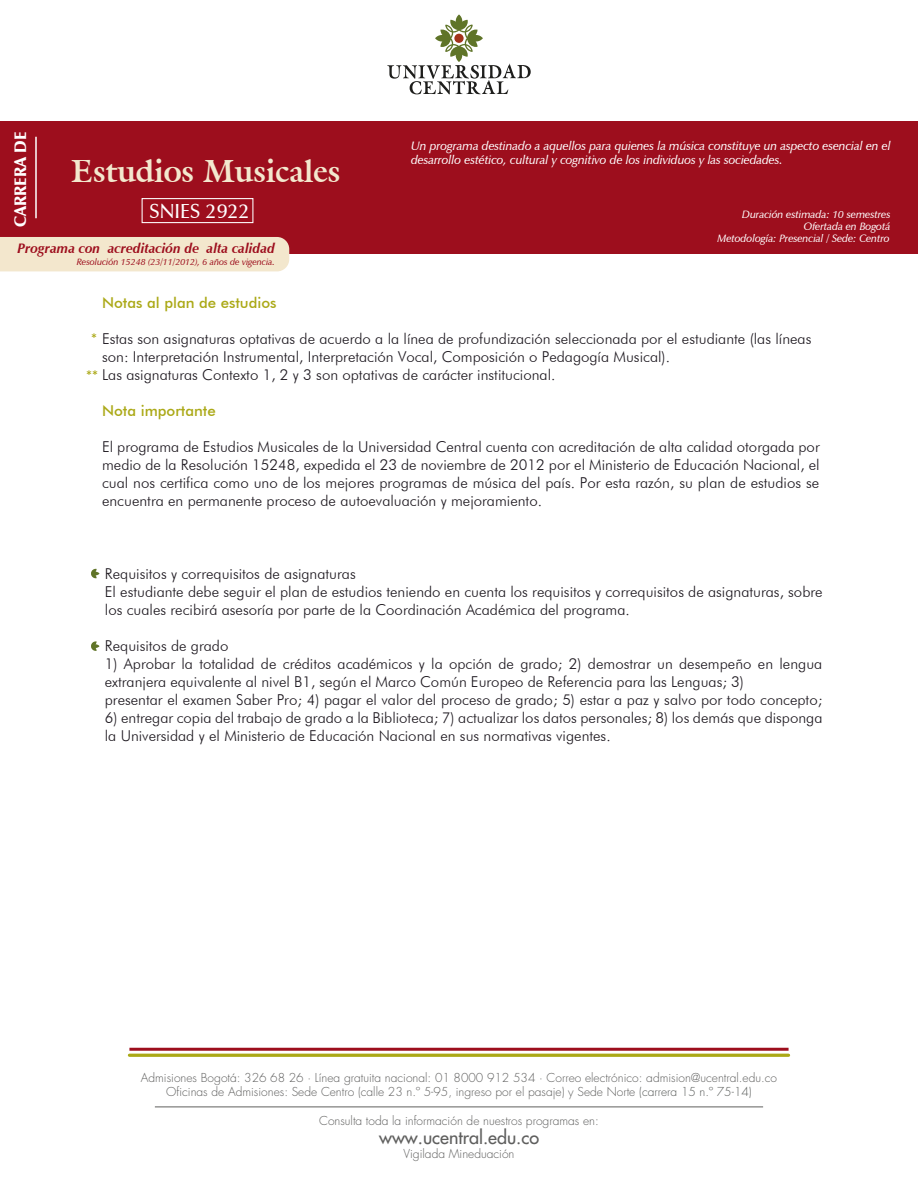
<style>
.page{position:relative;width:918px;height:1188px;background:#fff}
.page>*{position:absolute;margin:0;border:0;box-sizing:border-box;transform-origin:0 0}
.t1{font:700 31.2px "Galliard IT Cby BT";color:#f3e8ce}
.t2{font:600 20.25px "Zapf Humanist 601 BT";color:#fff}
.t3{font:500 18px "Futura Std";color:#5f5f5e}
.t4{font:900 16.8px "Zapf Humanist 601 BT";color:#fff}
.t5{font:300 15px/18px "Futura BT";color:#1c171e}
.t6{font:500 15px "Futura BT";color:#aba917}
.t7{font:italic 700 13.8px "Zapf Humanist 601 BT";color:#9d0e1d}
.t8{font:700 condensed 13.5px "Futura BT";color:#aba917}
.t9{font:italic 600 12.15px/14.4px "Zapf Humanist 601 BT";color:#fff}
.t10{font:300 12px/14.4px "Futura Std";color:#5f5f5e;text-align:center}
.t11{font:italic 600 10.65px/12px "Zapf Humanist 601 BT";color:#fff;text-align:right}
.t12{font:italic 600 9.15px "Zapf Humanist 601 BT";color:#9d0e1d}
.s1{color:#585b59}
</style>
<div class="page">
<svg style="left:387px;top:14px;width:144px;height:80px"></svg>
<div style="left:0;top:121px;width:918px;height:133px;background:#9d0e1d"></div>
<div style="left:142px;top:198px;width:111px;height:25px;border:1px solid #fff"></div>
<hr style="left:35px;top:137px;width:2px;height:81px;background:#fff">
<hr style="left:129px;top:1054px;width:660px;height:3px;background:#aba917">
<hr style="left:129px;top:1048px;width:660px;height:3px;background:#9d0e1d">
<div style="left:0;top:237px;width:289px;height:34px;background:#f3e7cd"></div>
<svg style="left:91px;top:569px;width:9px;height:9px"></svg>
<svg style="left:91px;top:641px;width:9px;height:10px"></svg>
<hr style="left:155px;top:1107px;width:608px;height:1px;background:#5f5f5e">
<p class="t4" style="left:10px;top:227px;width:97px;rotate:-90deg">CARRERA DE</p>
<p class="t9" style="left:411px;top:138px;width:481px">Un programa destinado a aquellos para quienes la música constituye un aspecto esencial en el desarrollo estético, cultural y cognitivo de los individuos y las sociedades.</p>
<h1 class="t1" style="left:71px;top:150px;width:271px">Estudios Musicales</h1>
<h2 class="t2" style="left:149px;top:198px;width:102px">SNIES 2922</h2>
<p class="t7" style="left:18px;top:240px;width:259px">Programa con acreditación de alta calidad</p>
<p class="t12" style="left:77px;top:256px;width:199px">Resolución 15248 (23/11/2012), 6 años de vigencia.</p>
<p class="t6" style="left:102px;top:294px;width:176px">Notas al plan de estudios</p>
<p class="t5" style="left:102px;top:330px;width:711px">Estas son asignaturas optativas de acuerdo a la línea de profundización seleccionada por el estudiante (las líneas son: Interpretación Instrumental, Interpretación Vocal, Composición o Pedagogía Musical).<br>Las asignaturas Contexto 1, 2 y 3 son optativas de carácter institucional.</p>
<p class="t6" style="left:102px;top:402px;width:115px">Nota importante</p>
<p class="t5" style="left:102px;top:438px;width:719px;text-align:justify">El programa de Estudios Musicales de la Universidad Central cuenta con acreditación de alta calidad otorgada por medio de la Resolución 15248, expedida el 23 de noviembre de 2012 por el Ministerio de Educación Nacional, el cual nos certifica como uno de los mejores programas de música del país. Por esta razón, su plan de estudios se encuentra en permanente proceso de autoevaluación y mejoramiento.</p>
<p class="t11" style="left:717px;top:208px;width:175px">Duración estimada: 10 semestres<br>Ofertada en Bogotá<br>Metodología: Presencial / Sede: Centro</p>
<p class="t8" style="left:91px;top:330px;width:7px">*</p>
<p class="t8" style="left:86px;top:367px;width:13px">**</p>
<p class="t5" style="left:105px;top:564px;width:719px">Requisitos y correquisitos de asignaturas<br>El estudiante debe seguir el plan de estudios teniendo en cuenta los requisitos y correquisitos de asignaturas, sobre los cuales recibirá asesoría por parte de la Coordinación Académica del programa.</p>
<p class="t5" style="left:105px;top:636px;width:125px">Requisitos de grado</p>
<p class="t5" style="left:105px;top:654px;width:719px">1) Aprobar la totalidad de créditos académicos y la opción de grado; 2) demostrar un desempeño en lengua extranjera equivalente al nivel B1, según el Marco Común Europeo de Referencia para las Lenguas; 3)<br>presentar el examen Saber Pro; 4) pagar el valor del proceso de grado; 5) estar a paz y salvo por todo concepto;</p>
<p class="t5" style="left:105px;top:708px;width:719px">6) entregar copia del trabajo de grado a la Biblioteca; 7) actualizar los datos personales; 8) los demás que disponga la Universidad y el Ministerio de Educación Nacional en sus normativas vigentes.</p>
<p class="t10" style="left:141px;top:1071px;width:638px">Admisiones Bogotá: 326 68 26 · Línea gratuita nacional: 01 8000 912 534 · Correo electrónico: admision@ucentral.edu.co<br>Oficinas de Admisiones: Sede Centro (calle 23 n.º 5-95, ingreso por el pasaje) y Sede Norte <span class="s1">(carrera 15 n.º 75-14)</span></p>
<p class="t10" style="left:319px;top:1114px;width:281px">Consulta toda la información de nuestros programas en:</p>
<p class="t3" style="left:379px;top:1126px;width:162px">www.ucentral.edu.co</p>
<p class="t10" style="left:404px;top:1147px;width:112px">Vigilada Mineduación</p>
</div>
